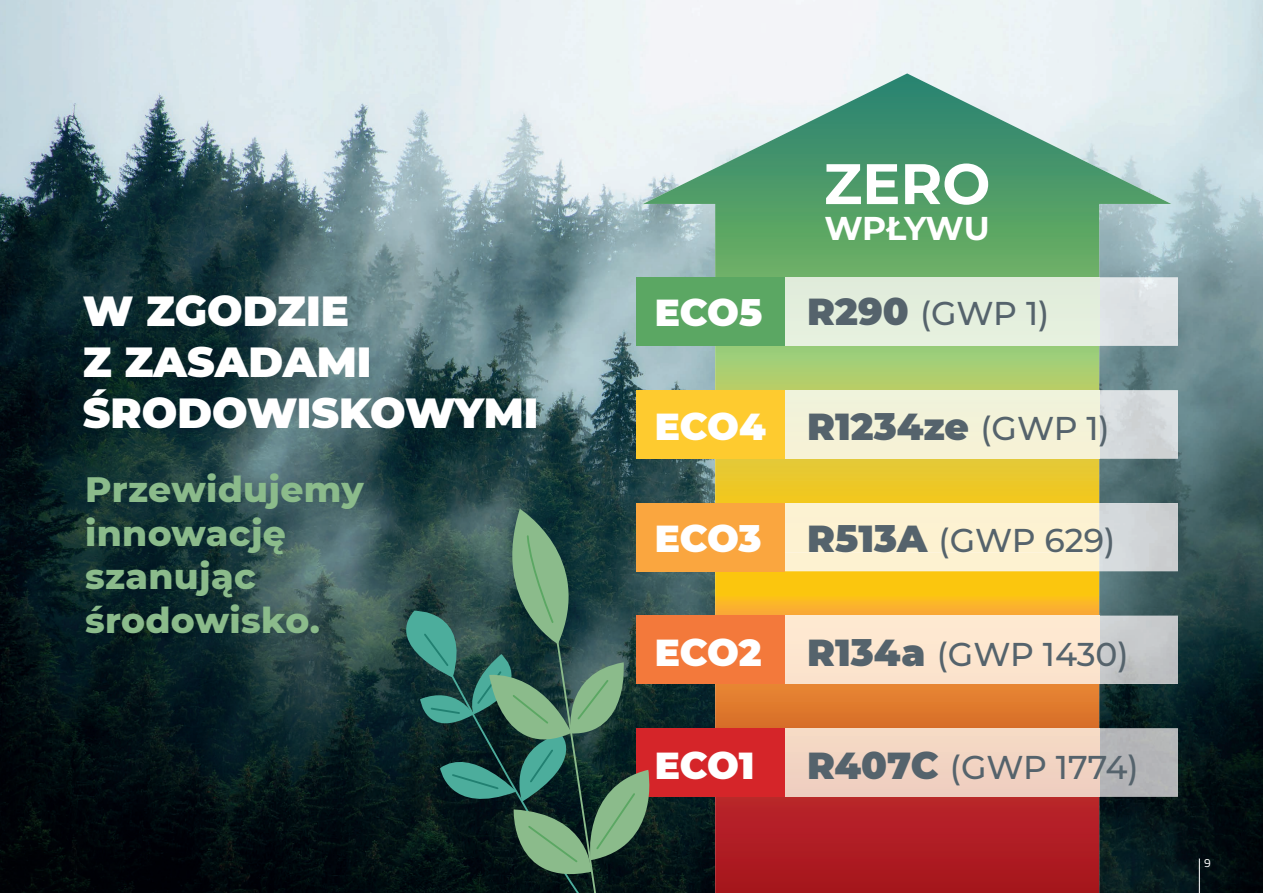
<style>
.page{position:relative;width:1263px;height:893px;background:#fff}
.page>*{position:absolute;margin:0;border:0;box-sizing:border-box;transform-origin:0 0}
.t1{font:700 57px "Montserrat";color:#fff}
.t2{font:900 42px/51px "Montserrat";color:#fff}
.t3{font:900 37.5px "Montserrat";color:#55636c}
.t4{font:900 37.5px "Montserrat";letter-spacing:-.01em;color:#fff}
.t5{font:800 36px/43.5px "Montserrat";letter-spacing:.01em;color:#8bbb8b}
.t6{font:500 33px "Montserrat";color:#55636c}
.t7{font:700 33px "Montserrat";letter-spacing:-.015em;color:#fff}
.t8{font:12px "Titillium Web";color:#fff}
.s1{font-weight:900;font-size:37.5px}
.s2{color:#fff}
.s3{font-weight:500;font-size:33px}
.s4{font-weight:900;font-size:37.5px;color:#fff}
</style>
<div class="page">
<img style="left:0;top:0;width:1263px;height:893px">
<svg style="left:715px;top:571px;width:384px;height:322px;background:#cd5a25"></svg>
<svg style="left:643px;top:73px;width:528px;height:430px;background:#94b98a"></svg>
<hr style="left:1199px;top:858px;width:1px;height:35px;background:#fff">
<div style="left:1099px;top:278px;width:79px;height:68px;background:#dde2e4"></div>
<div style="left:715px;top:278px;width:384px;height:68px;background:#e3eedd"></div>
<img style="left:1099px;top:503px;width:79px;height:68px">
<div style="left:785px;top:503px;width:314px;height:68px;background:#fdf2d1"></div>
<div style="left:636px;top:278px;width:149px;height:68px;background:#5ba763"></div>
<img style="left:1099px;top:390px;width:79px;height:68px">
<div style="left:715px;top:390px;width:384px;height:68px;background:#f3f2d8"></div>
<div style="left:636px;top:503px;width:149px;height:68px;background:#faa63f"></div>
<div style="left:636px;top:390px;width:149px;height:68px;background:#fecb2f"></div>
<img style="left:1099px;top:616px;width:79px;height:68px">
<div style="left:715px;top:616px;width:384px;height:68px;background:#fde6d0"></div>
<div style="left:636px;top:616px;width:149px;height:68px;background:#f3793b"></div>
<div style="left:1099px;top:728px;width:79px;height:68px;background:#b4b5b7"></div>
<div style="left:715px;top:728px;width:384px;height:68px;background:#f2d4c3"></div>
<div style="left:636px;top:728px;width:149px;height:68px;background:#d52529"></div>
<svg style="left:383px;top:509px;width:279px;height:384px;background:#375347"></svg>
<p class="t2" style="left:83px;top:283px;width:457px">W ZGODZIE<br>Z ZASADAMI<br>ŚRODOWISKOWYMI</p>
<p class="t5" style="left:85px;top:466px;width:280px">Przewidujemy innowację szanując środowisko.</p>
<p class="t4" style="left:655px;top:284px;width:109px">ECO5</p>
<h1 class="t1" style="left:824px;top:143px;width:168px">ZERO</h1>
<p class="t7" style="left:824px;top:204px;width:167px">WPŁYWU</p>
<p class="t6" style="left:807px;top:291px;width:244px"><span class="s1">R290</span> (GWP 1)</p>
<p class="t3" style="left:655px;top:398px;width:456px"><span class="s2">ECO4</span> R1234ze <span class="s3">(GWP 1)</span></p>
<p class="t4" style="left:655px;top:511px;width:108px">ECO3</p>
<p class="t6" style="left:807px;top:517px;width:310px"><span class="s1">R513A</span> (GWP 629)</p>
<p class="t6" style="left:655px;top:631px;width:475px"><span class="s4">ECO2</span> <span class="s1">R134a</span> (GWP 1430)</p>
<p class="t4" style="left:655px;top:737px;width:101px">ECO1</p>
<p class="t6" style="left:807px;top:744px;width:333px"><span class="s1">R407C</span> (GWP 1774)</p>
<p class="t8" style="left:1204px;top:854px;width:8px">9</p>
</div>
